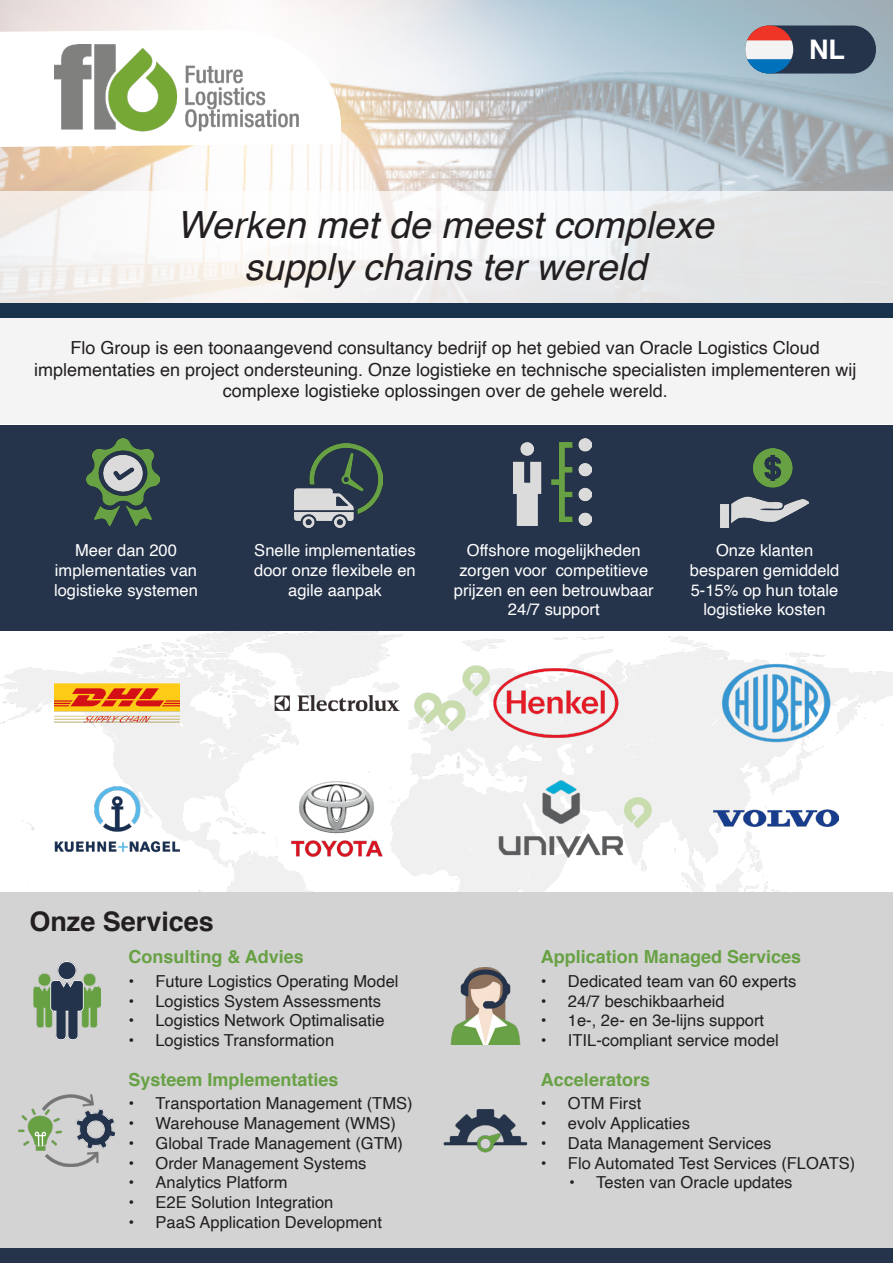
<style>
.page{position:relative;width:893px;height:1263px;background:#fff}
.page>*{position:absolute;margin:0;border:0;box-sizing:border-box;transform-origin:0 0}
.t1{font:italic 37.5px "Helvetica";color:#231f20}
.t2{font:700 27px "Helvetica";color:#231f20}
.t3{font:700 27px "Helvetica";color:#fff}
.t4{font:18px/21.6px "Helvetica";color:#231f20;text-align:center}
.t5{font:700 18px "Helvetica";color:#68a145}
.t6{font:16.5px "Helvetica";color:#231f20}
.t7{font:16.5px/19.8px "Helvetica";color:#fff;text-align:center}
</style>
<div class="page">
<img style="left:0;top:631px;width:893px;height:261px">
<div style="left:0;top:318px;width:893px;height:106px;background:#f4f4f4"></div>
<img style="left:0;top:0;width:893px;height:192px">
<svg style="left:0;top:192px;width:893px;height:111px"></svg>
<div style="left:0;top:892px;width:893px;height:356px;background:#d2d3d2"></div>
<div style="left:0;top:303px;width:893px;height:15px;background:#1a334c"></div>
<svg style="left:0;top:29px;width:341px;height:118px"></svg>
<img style="left:54px;top:45px;width:246px;height:87px">
<div style="left:0;top:425px;width:893px;height:206px;background:#25334b"></div>
<div style="left:0;top:1248px;width:893px;height:15px;background:#25334b"></div>
<img style="left:54px;top:664px;width:125px;height:79px">
<img style="left:274px;top:664px;width:125px;height:79px">
<img style="left:494px;top:664px;width:125px;height:79px">
<img style="left:714px;top:664px;width:125px;height:79px">
<img style="left:54px;top:780px;width:125px;height:79px">
<img style="left:499px;top:780px;width:125px;height:79px">
<img style="left:274px;top:780px;width:125px;height:79px">
<img style="left:714px;top:780px;width:125px;height:79px">
<img style="left:295px;top:443px;width:88px;height:85px">
<img style="left:87px;top:439px;width:72px;height:86px">
<img style="left:720px;top:448px;width:88px;height:80px">
<img style="left:514px;top:438px;width:78px;height:88px">
<img style="left:33px;top:962px;width:67px;height:78px">
<img style="left:18px;top:1094px;width:97px;height:72px">
<img style="left:450px;top:967px;width:71px;height:78px">
<img style="left:443px;top:1109px;width:85px;height:44px">
<svg style="left:774px;top:26px;width:102px;height:48px;background:#2d3b52"></svg>
<img style="left:745px;top:26px;width:48px;height:48px;border-radius:24px">
<p class="t1" style="left:177px;top:195px;width:539px">Werken met de meest complexe</p>
<p class="t1" style="left:244px;top:238px;width:404px">supply chains ter wereld</p>
<p class="t3" style="left:809px;top:28px;width:37px">NL</p>
<p class="t4" style="left:34px;top:338px;width:824px">Flo Group is een toonaangevend consultancy bedrijf op het gebied van Oracle Logistics Cloud implementaties en project ondersteuning. Onze logistieke en technische specialisten implementeren wij complexe logistieke oplossingen over de gehele wereld.</p>
<p class="t7" style="left:54px;top:541px;width:145px">Meer dan 200 implementaties van logistieke systemen</p>
<p class="t7" style="left:254px;top:541px;width:163px">Snelle implementaties door onze flexibele en agile aanpak</p>
<p class="t7" style="left:454px;top:541px;width:201px">Offshore mogelijkheden zorgen voor competitieve prijzen en een betrouwbaar<br>24/7 support</p>
<p class="t7" style="left:690px;top:541px;width:151px">Onze klanten besparen gemiddeld<br>5-15% op hun totale logistieke kosten</p>
<p class="t2" style="left:29px;top:899px;width:186px">Onze Services</p>
<p class="t5" style="left:128px;top:942px;width:177px">Consulting &amp; Advies</p>
<p class="t6" style="left:128px;top:968px;width:272px">• Future Logistics Operating Model</p>
<p class="t6" style="left:128px;top:988px;width:254px">• Logistics System Assessments</p>
<p class="t6" style="left:128px;top:1008px;width:258px">• Logistics Network Optimalisatie</p>
<p class="t6" style="left:128px;top:1028px;width:207px">• Logistics Transformation</p>
<p class="t5" style="left:129px;top:1065px;width:212px">Systeem Implementaties</p>
<p class="t6" style="left:129px;top:1091px;width:286px">• Transportation Management (TMS)</p>
<p class="t6" style="left:129px;top:1110px;width:269px">• Warehouse Management (WMS)</p>
<p class="t6" style="left:129px;top:1130px;width:276px">• Global Trade Management (GTM)</p>
<p class="t6" style="left:129px;top:1150px;width:239px">• Order Management Systems</p>
<p class="t6" style="left:129px;top:1170px;width:161px">• Analytics Platform</p>
<p class="t6" style="left:129px;top:1190px;width:206px">• E2E Solution Integration</p>
<p class="t6" style="left:129px;top:1209px;width:255px">• PaaS Application Development</p>
<p class="t5" style="left:541px;top:942px;width:262px">Application Managed Services</p>
<p class="t6" style="left:541px;top:968px;width:257px">• Dedicated team van 60 experts</p>
<p class="t6" style="left:541px;top:988px;width:185px">• 24/7 beschikbaarheid</p>
<p class="t6" style="left:541px;top:1008px;width:225px">• 1e-, 2e- en 3e-lijns support</p>
<p class="t6" style="left:541px;top:1028px;width:239px">• ITIL-compliant service model</p>
<p class="t5" style="left:541px;top:1065px;width:111px">Accelerators</p>
<p class="t6" style="left:541px;top:1091px;width:102px">• OTM First</p>
<p class="t6" style="left:541px;top:1110px;width:150px">• evolv Applicaties</p>
<p class="t6" style="left:541px;top:1130px;width:232px">• Data Management Services</p>
<p class="t6" style="left:541px;top:1150px;width:316px">• Flo Automated Test Services (FLOATS)</p>
<p class="t6" style="left:569px;top:1170px;width:225px">• Testen van Oracle updates</p>
</div>
